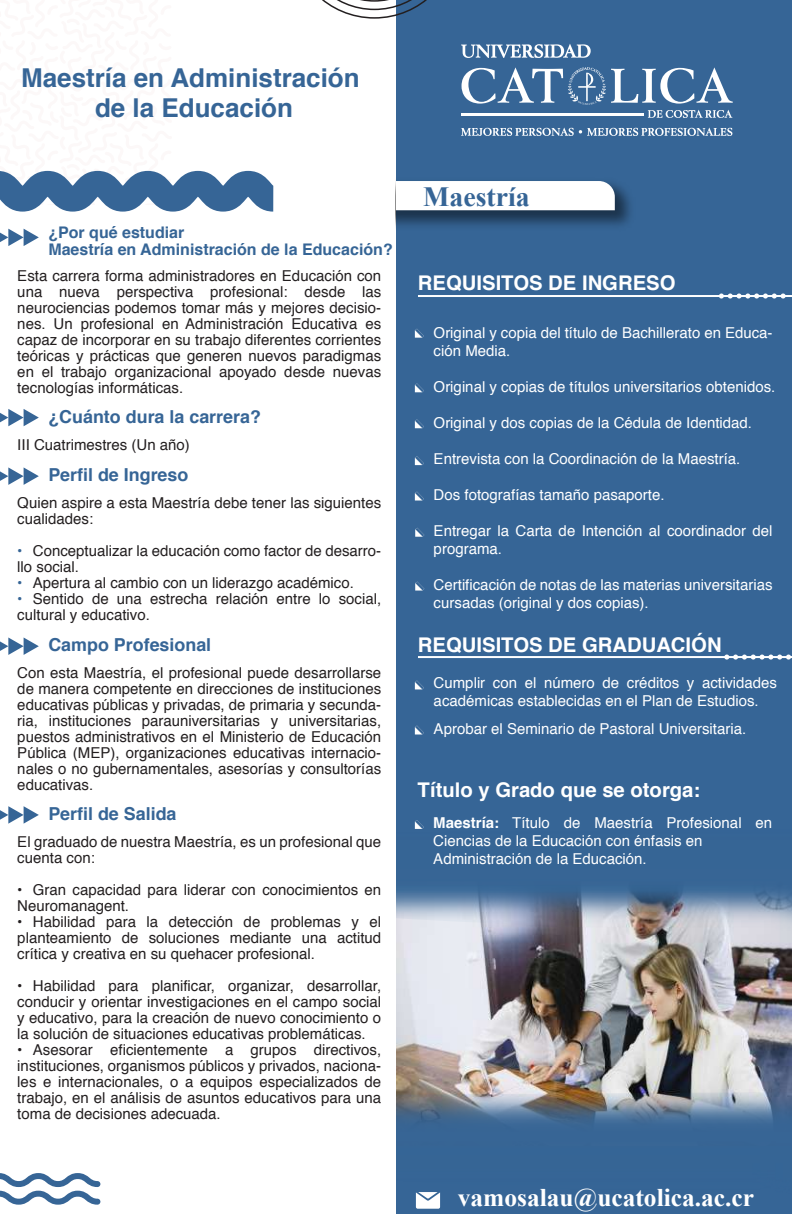
<style>
.page{position:relative;width:792px;height:1224px;background:#fff}
.page>*{position:absolute;margin:0;border:0;box-sizing:border-box;transform-origin:0 0}
.t1{font:700 27.8px "Times New Roman";color:#366596}
.t2{font:700 26px/30px "Helvetica";color:#366596;text-align:center}
.t3{font:700 25.4px "Times New Roman";color:#fff}
.t4{font:700 20.2px "Helvetica";color:#fff}
.t5{font:700 17.8px "Helvetica";color:#366596}
.t6{font:700 16px/16.2px "Helvetica";color:#366596}
.t7{font:15px/16px "Helvetica";color:#231f20;text-align:justify}
.t8{font:15px/18px "Helvetica";color:#fff}
.s1{color:#366596}
.s2{font-weight:700}
</style>
<div class="page">
<div style="left:396px;top:0;width:396px;height:1214px;background:#366596"></div>
<svg style="left:0;top:1173px;width:100px;height:32px"></svg>
<svg style="left:322px;top:0;width:105px;height:19px"></svg>
<svg style="left:461px;top:44px;width:130px;height:14px"></svg>
<svg style="left:461px;top:127px;width:271px;height:9px"></svg>
<hr style="left:461px;top:113px;width:183px;height:2px;background:#fff">
<svg style="left:462px;top:67px;width:271px;height:51px"></svg>
<svg style="left:416px;top:1202px;width:24px;height:7px"></svg>
<img style="left:396px;top:940px;width:396px;height:152px">
<img style="left:396px;top:891px;width:396px;height:49px">
<img style="left:396px;top:1092px;width:396px;height:110px">
<svg style="left:0;top:170px;width:273px;height:42px"></svg>
<svg style="left:0;top:229px;width:39px;height:17px"></svg>
<svg style="left:0;top:409px;width:39px;height:17px"></svg>
<svg style="left:0;top:467px;width:39px;height:18px"></svg>
<svg style="left:0;top:637px;width:39px;height:18px"></svg>
<svg style="left:719px;top:294px;width:67px;height:5px"></svg>
<svg style="left:724px;top:655px;width:67px;height:5px"></svg>
<svg style="left:415px;top:329px;width:9px;height:9px"></svg>
<svg style="left:415px;top:419px;width:9px;height:9px"></svg>
<svg style="left:415px;top:528px;width:9px;height:9px"></svg>
<svg style="left:415px;top:582px;width:9px;height:9px"></svg>
<svg style="left:415px;top:726px;width:9px;height:8px"></svg>
<svg style="left:415px;top:383px;width:9px;height:9px"></svg>
<svg style="left:415px;top:681px;width:9px;height:8px"></svg>
<svg style="left:415px;top:456px;width:9px;height:9px"></svg>
<svg style="left:415px;top:492px;width:9px;height:9px"></svg>
<hr style="left:418px;top:656px;width:374px;height:2px;background:#fff">
<hr style="left:418px;top:295px;width:374px;height:2px;background:#fff">
<svg style="left:0;top:806px;width:39px;height:18px"></svg>
<img style="left:396px;top:184px;width:235px;height:42px">
<div style="left:396px;top:181px;width:219px;height:29px;background:#fff"></div>
<svg style="left:415px;top:820px;width:9px;height:9px"></svg>
<h2 class="t2" style="left:21px;top:63px;width:340px">Maestría en Administración de la Educación</h2>
<p class="t6" style="left:48px;top:225px;width:346px">¿Por qué estudiar<br>Maestría en Administración de la Educación?</p>
<p class="t7" style="left:17px;top:268px;width:365px">Esta carrera forma administradores en Educación con una nueva perspectiva profesional: desde las neurociencias podemos tomar más y mejores decisio&shy;nes. Un profesional en Administración Educativa es capaz de incorporar en su trabajo diferentes corrientes teóricas y prácticas que generen nuevos paradigmas en el trabajo organizacional apoyado desde nuevas tecnologías informáticas.</p>
<p class="t5" style="left:48px;top:402px;width:214px">¿Cuánto dura la carrera?</p>
<p class="t7" style="left:17px;top:437px;width:174px">III Cuatrimestres (Un año)</p>
<p class="t5" style="left:48px;top:461px;width:142px">Perfil de Ingreso</p>
<p class="t7" style="left:17px;top:495px;width:365px">Quien aspire a esta Maestría debe tener las siguientes cualidades:</p>
<p class="t7" style="left:17px;top:543px;width:365px"><span class="s1">•</span> Conceptualizar la educación como factor de desarro&shy;llo social.</p>
<p class="t7" style="left:17px;top:575px;width:338px"><span class="s1">•</span> Apertura al cambio con un liderazgo académico.</p>
<p class="t7" style="left:17px;top:591px;width:365px"><span class="s1">•</span> Sentido de una estrecha relación entre lo social, cultural y educativo.</p>
<p class="t5" style="left:48px;top:631px;width:164px">Campo Profesional</p>
<p class="t7" style="left:17px;top:665px;width:365px">Con esta Maestría, el profesional puede desarrollarse de manera competente en direcciones de instituciones educativas públicas y privadas, de primaria y secunda&shy;ria, instituciones parauniversitarias y universitarias, puestos administrativos en el Ministerio de Educación Pública (MEP), organizaciones educativas internacio&shy;nales o no gubernamentales, asesorías y consultorías educativas.</p>
<p class="t5" style="left:48px;top:799px;width:130px">Perfil de Salida</p>
<p class="t7" style="left:17px;top:834px;width:365px">El graduado de nuestra Maestría, es un profesional que cuenta con:</p>
<p class="t7" style="left:17px;top:882px;width:365px">• Gran capacidad para liderar con conocimientos en<br>Neuromanagent.</p>
<p class="t7" style="left:17px;top:914px;width:365px">• Habilidad para la detección de problemas y el planteamiento de soluciones mediante una actitud crítica y creativa en su quehacer profesional.</p>
<p class="t7" style="left:17px;top:978px;width:365px">• Habilidad para planificar, organizar, desarrollar, conducir y orientar investigaciones en el campo social y educativo, para la creación de nuevo conocimiento o la solución de situaciones educativas problemáticas.</p>
<p class="t7" style="left:17px;top:1042px;width:365px">• Asesorar eficientemente a grupos directivos, instituciones, organismos públicos y privados, naciona&shy;les e internacionales, o a equipos especializados de trabajo, en el análisis de asuntos educativos para una toma de decisiones adecuada.</p>
<h1 class="t1" style="left:423px;top:177px;width:108px">Maestría</h1>
<h3 class="t4" style="left:418px;top:266px;width:259px">REQUISITOS DE INGRESO</h3>
<p class="t8" style="left:434px;top:325px;width:340px">Original y copia del título de Bachillerato en Educa&shy;ción Media.</p>
<p class="t8" style="left:434px;top:379px;width:343px">Original y copias de títulos universitarios obtenidos.</p>
<p class="t8" style="left:434px;top:415px;width:320px">Original y dos copias de la Cédula de Identidad.</p>
<p class="t8" style="left:434px;top:451px;width:308px">Entrevista con la Coordinación de la Maestría.</p>
<p class="t8" style="left:434px;top:487px;width:232px">Dos fotografías tamaño pasaporte.</p>
<p class="t8" style="left:434px;top:523px;width:340px">Entregar la Carta de Intención al coordinador del programa.</p>
<p class="t8" style="left:434px;top:577px;width:340px">Certificación de notas de las materias universitarias cursadas (original y dos copias).</p>
<h3 class="t4" style="left:418px;top:629px;width:305px">REQUISITOS DE GRADUACIÓN</h3>
<p class="t8" style="left:434px;top:675px;width:345px">Cumplir con el número de créditos y actividades académicas establecidas en el Plan de Estudios.</p>
<p class="t8" style="left:434px;top:721px;width:314px">Aprobar el Seminario de Pastoral Universitaria.</p>
<h3 class="t4" style="left:418px;top:773px;width:284px">Título y Grado que se otorga:</h3>
<p class="t8" style="left:433px;top:815px;width:340px"><span class="s2">Maestría:</span> Título de Maestría Profesional en<br>Ciencias de la Educación con énfasis en<br>Administración de la Educación.</p>
<h3 class="t3" style="left:458px;top:1180px;width:298px">vamosalau@ucatolica.ac.cr</h3>
</div>
